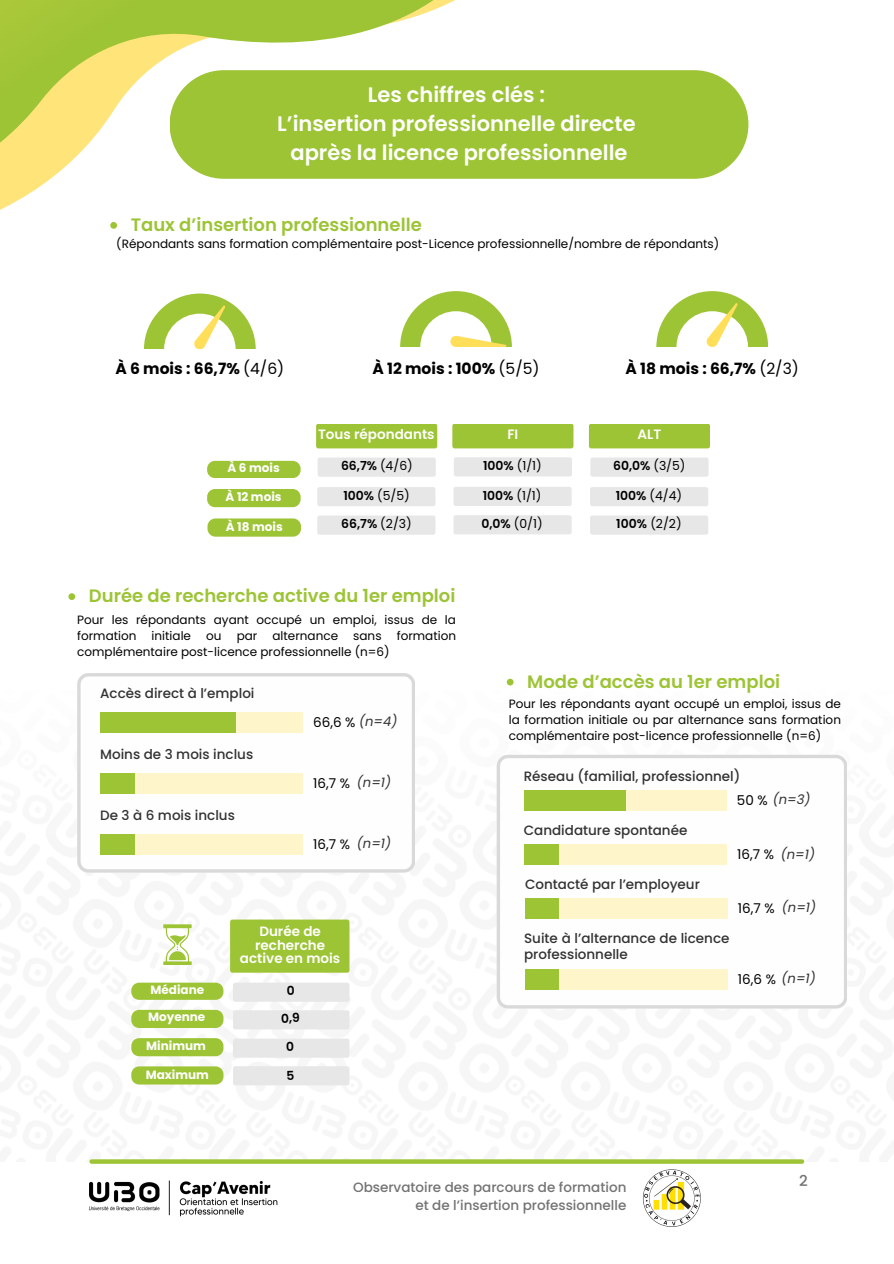
<style>
.page{position:relative;width:894px;height:1264px;background:#fff}
.page>*{position:absolute;margin:0;border:0;box-sizing:border-box;transform-origin:0 0}
.t1{font:600 21px/29.2px "Poppins";color:#fefefe;text-align:center}
.t2{font:600 18px "Poppins";color:#9dc435}
.t3{font:700 15.45px "Poppins";color:#000}
.t4{font:500 15px "Poppins";color:#737373}
.t5{font:500 13.5px/15.8px "Poppins";color:#323232}
.t6{font:500 13.5px/18px "Poppins";color:#737373;text-align:right}
.t7{font:600 13.5px/13.5px "Poppins";color:#fefefe;text-align:center}
.t8{font:13.5px "Poppins";color:#000}
.t9{font:italic 13.2px "Poppins";color:#323232}
.t10{font:12.3px "Poppins";color:#000}
.t11{font:600 12.3px "Poppins";color:#000}
.t12{font:12px/16px "Poppins";color:#000}
.t13{font:700 12px "Poppins";color:#fefefe}
.s1{font-weight:400}
.s2{font-weight:600}
.s3{font-style:italic;font-size:13.2px;color:#323232}
.s4{font-style:normal;font-size:13.5px;color:#000}
</style>
<div class="page">
<img style="left:85px;top:680px;width:762px;height:406px">
<svg style="left:496px;top:754px;width:350px;height:254px"></svg>
<svg style="left:92px;top:1159px;width:709px;height:4px;background:#a4c844"></svg>
<div style="left:169px;top:70px;width:579px;height:109px;background:#9dc435;border-radius:54px"></div>
<svg style="left:68px;top:593px;width:7px;height:7px"></svg>
<svg style="left:506px;top:678px;width:7px;height:7px"></svg>
<svg style="left:0;top:0;width:552px;height:210px;fill:#a4c638"></svg>
<div style="left:316px;top:423px;width:121px;height:25px;background:#9dc435;border-radius:2px"></div>
<div style="left:207px;top:489px;width:93px;height:18px;background:#9dc435;border-radius:8px"></div>
<div style="left:207px;top:461px;width:93px;height:17px;background:#9dc435;border-radius:8px"></div>
<div style="left:207px;top:518px;width:94px;height:18px;background:#9dc435;border-radius:8px"></div>
<div style="left:452px;top:423px;width:121px;height:25px;background:#9dc435;border-radius:2px"></div>
<div style="left:588px;top:423px;width:121px;height:25px;background:#9dc435;border-radius:2px"></div>
<div style="left:317px;top:457px;width:118px;height:19px;background:#e7e7e7;border-radius:2px"></div>
<div style="left:453px;top:457px;width:119px;height:19px;background:#e7e7e7;border-radius:2px"></div>
<div style="left:590px;top:457px;width:118px;height:19px;background:#e7e7e7;border-radius:2px"></div>
<div style="left:317px;top:487px;width:118px;height:19px;background:#e7e7e7;border-radius:2px"></div>
<div style="left:453px;top:487px;width:118px;height:19px;background:#e7e7e7;border-radius:2px"></div>
<div style="left:590px;top:487px;width:118px;height:19px;background:#e7e7e7;border-radius:2px"></div>
<div style="left:317px;top:515px;width:118px;height:19px;background:#e7e7e7;border-radius:2px"></div>
<div style="left:453px;top:515px;width:118px;height:19px;background:#e7e7e7;border-radius:2px"></div>
<div style="left:590px;top:515px;width:118px;height:19px;background:#e7e7e7;border-radius:2px"></div>
<svg style="left:131px;top:1009px;width:92px;height:18px;background:#a3c743"></svg>
<svg style="left:131px;top:982px;width:92px;height:17px;background:#a3c742"></svg>
<div style="left:230px;top:919px;width:119px;height:53px;background:#9dc435;border-radius:2px"></div>
<svg style="left:131px;top:1038px;width:92px;height:18px;background:#a0c63c"></svg>
<svg style="left:131px;top:1066px;width:92px;height:18px;background:#a1c63f"></svg>
<div style="left:233px;top:982px;width:116px;height:19px;background:#e7e7e7;border-radius:2px"></div>
<div style="left:233px;top:1010px;width:116px;height:19px;background:#e7e7e7;border-radius:2px"></div>
<div style="left:233px;top:1038px;width:116px;height:19px;background:#e7e7e7;border-radius:2px"></div>
<div style="left:233px;top:1066px;width:116px;height:19px;background:#e7e7e7;border-radius:2px"></div>
<svg style="left:163px;top:924px;width:28px;height:40px"></svg>
<svg style="left:77px;top:673px;width:338px;height:199px"></svg>
<div style="left:100px;top:712px;width:203px;height:20px;background:#fff5cb"></div>
<div style="left:100px;top:712px;width:135px;height:20px;background:#9dc435"></div>
<div style="left:100px;top:773px;width:203px;height:20px;background:#fff5cb"></div>
<div style="left:100px;top:773px;width:34px;height:20px;background:#9dc435"></div>
<div style="left:100px;top:834px;width:203px;height:20px;background:#fff5cb"></div>
<div style="left:100px;top:834px;width:34px;height:20px;background:#9dc435"></div>
<div style="left:523px;top:790px;width:203px;height:20px;background:#fff5cb"></div>
<div style="left:523px;top:790px;width:102px;height:20px;background:#9dc435"></div>
<div style="left:524px;top:844px;width:202px;height:20px;background:#fff5cb"></div>
<div style="left:524px;top:844px;width:34px;height:20px;background:#9dc435"></div>
<div style="left:524px;top:969px;width:203px;height:20px;background:#fff5cb"></div>
<div style="left:524px;top:969px;width:34px;height:20px;background:#9dc435"></div>
<div style="left:524px;top:898px;width:203px;height:20px;background:#fff5cb"></div>
<div style="left:524px;top:898px;width:34px;height:20px;background:#9dc435"></div>
<svg style="left:110px;top:222px;width:7px;height:7px"></svg>
<img style="left:89px;top:1180px;width:188px;height:36px">
<img style="left:642px;top:1169px;width:59px;height:58px">
<svg style="left:144px;top:293px;width:112px;height:56px"></svg>
<svg style="left:400px;top:291px;width:112px;height:56px"></svg>
<svg style="left:656px;top:291px;width:111px;height:56px"></svg>
<p class="t1" style="left:277px;top:80px;width:360px">Les chiffres clés :<br>L’insertion professionnelle directe après la licence professionnelle</p>
<h5 class="t2" style="left:131px;top:212px;width:292px">Taux d’insertion professionnelle</h5>
<p class="t12" style="left:116px;top:236px;width:604px">(Répondants sans formation complémentaire post-Licence professionnelle/nombre de répondants)</p>
<p class="t3" style="left:115px;top:358px;width:170px">À 6 mois : 66,7% <span class="s1">(4/6)</span></p>
<p class="t3" style="left:372px;top:358px;width:168px">À 12 mois : 100% <span class="s1">(5/5)</span></p>
<p class="t3" style="left:625px;top:358px;width:175px">À 18 mois : 66,7% <span class="s1">(2/3)</span></p>
<p class="t13" style="left:227px;top:460px;width:54px">À 6 mois</p>
<h1 class="t13" style="left:225px;top:488px;width:58px">À 12 mois</h1>
<p class="t13" style="left:226px;top:518px;width:58px">À 18 mois</p>
<p class="t7" style="left:318px;top:428px;width:118px">Tous répondants</p>
<h3 class="t7" style="left:482px;top:428px;width:43px">FI/ALT</h3>
<p class="t7" style="left:507px;top:428px;width:12px">FI</p>
<h3 class="t7" style="left:637px;top:428px;width:25px">ALT</h3>
<p class="t11" style="left:341px;top:457px;width:73px">66,7% <span class="s1">(4/6)</span></p>
<p class="t10" style="left:483px;top:457px;width:60px"><span class="s2">100%</span> (1/1)</p>
<p class="t11" style="left:613px;top:457px;width:74px">60,0% <span class="s1">(3/5)</span></p>
<h5 class="t10" style="left:343px;top:487px;width:68px"><span class="s2">100%</span> (5/5)</h5>
<h6 class="t10" style="left:482px;top:487px;width:60px"><span class="s2">100%</span> (1/1)</h6>
<h6 class="t10" style="left:615px;top:487px;width:68px"><span class="s2">100%</span> (4/4)</h6>
<h6 class="t11" style="left:341px;top:515px;width:72px">66,7% <span class="s1">(2/3)</span></h6>
<h4 class="t10" style="left:481px;top:515px;width:63px"><span class="s2">0,0%</span> (0/1)</h4>
<h4 class="t10" style="left:616px;top:515px;width:67px"><span class="s2">100%</span> (2/2)</h4>
<h3 class="t2" style="left:89px;top:583px;width:368px">Durée de recherche active du 1er emploi</h3>
<p class="t12" style="left:77px;top:611px;width:380px">Pour les répondants ayant occupé un emploi, issus de la formation</p>
<p class="t12" style="left:152px;top:627px;width:41px">initiale</p>
<p class="t12" style="left:206px;top:627px;width:17px">ou</p>
<p class="t12" style="left:237px;top:627px;width:22px">par</p>
<p class="t12" style="left:272px;top:627px;width:67px">alternance</p>
<p class="t12" style="left:353px;top:627px;width:30px">sans</p>
<p class="t12" style="left:396px;top:627px;width:61px">formation</p>
<p class="t12" style="left:77px;top:643px;width:314px">complémentaire post-licence professionnelle (n=6)</p>
<p class="t5" style="left:100px;top:685px;width:156px">Accès direct à l’emploi</p>
<p class="t5" style="left:100px;top:746px;width:154px">Moins de 3 mois inclus</p>
<p class="t5" style="left:100px;top:807px;width:136px">De 3 à 6 mois inclus</p>
<p class="t8" style="left:313px;top:712px;width:86px">66,6 % <span class="s3">(n=4)</span></p>
<p class="t8" style="left:313px;top:773px;width:38px">16,7 %</p>
<p class="t9" style="left:357px;top:773px;width:36px">(n=1)</p>
<p class="t8" style="left:313px;top:834px;width:38px">16,7 %</p>
<p class="t9" style="left:357px;top:834px;width:36px">(n=1)</p>
<h6 class="t13" style="left:150px;top:981px;width:55px">Médiane</h6>
<h6 class="t13" style="left:148px;top:1008px;width:59px">Moyenne</h6>
<h4 class="t13" style="left:146px;top:1037px;width:61px">Minimum</h4>
<h6 class="t13" style="left:146px;top:1066px;width:65px">Maximum</h6>
<h6 class="t7" style="left:240px;top:924px;width:102px">Durée de recherche active en mois</h6>
<p class="t2" style="left:527px;top:669px;width:254px">Mode d’accès au 1er emploi</p>
<p class="t12" style="left:508px;top:695px;width:333px;text-align:justify">Pour les répondants ayant occupé un emploi, issus de la formation initiale ou par alternance sans formation complémentaire post-licence professionnelle (n=6)</p>
<p class="t5" style="left:523px;top:768px;width:218px">Réseau (familial, professionnel)</p>
<p class="t5" style="left:523px;top:822px;width:165px">Candidature spontanée</p>
<p class="t5" style="left:525px;top:876px;width:176px">Contacté par l’employeur</p>
<h5 class="t5" style="left:524px;top:930px;width:207px">Suite à l’alternance de licence professionnelle</h5>
<p class="t9" style="left:736px;top:790px;width:75px"><span class="s4">50 %</span> (n=3)</p>
<p class="t8" style="left:737px;top:845px;width:38px">16,7 %</p>
<p class="t9" style="left:780px;top:844px;width:36px">(n=1)</p>
<p class="t8" style="left:737px;top:898px;width:38px">16,7 %</p>
<p class="t9" style="left:781px;top:898px;width:36px">(n=1)</p>
<p class="t8" style="left:737px;top:969px;width:79px">16,6 % <span class="s3">(n=1)</span></p>
<p class="t6" style="left:353px;top:1178px;width:275px">Observatoire des parcours de formation et de l’insertion professionnelle</p>
<p class="t4" style="left:799px;top:1170px;width:10px">2</p>
</div>
